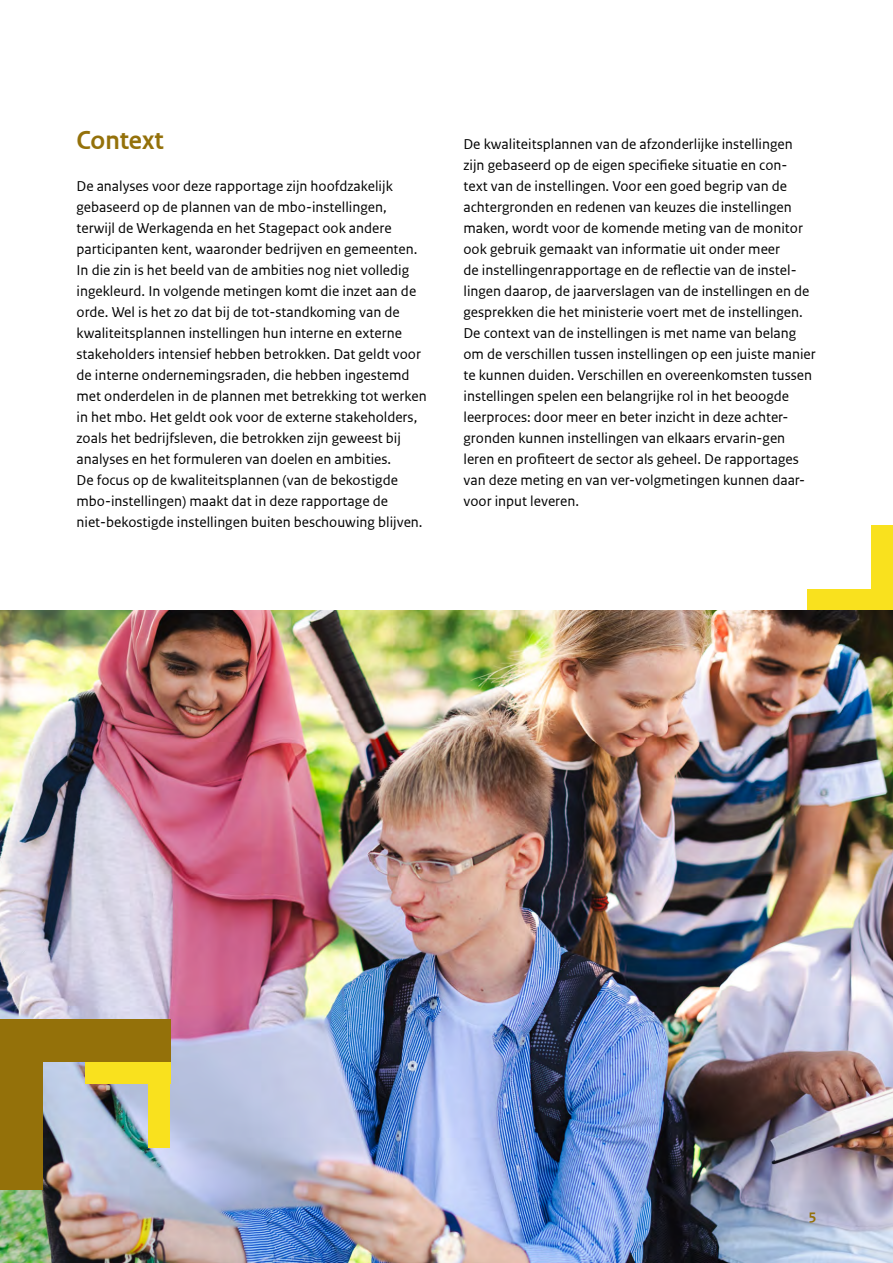
<style>
.page{position:relative;width:893px;height:1263px;background:#fff}
.page>*{position:absolute;margin:0;border:0;box-sizing:border-box;transform-origin:0 0}
.H2__H2_in_samenvatting{font:700 27px "Rijksoverheid Sans Heading TT";color:#94710a}
.P__body{font:15px/21px "Rijksoverheid Sans Text TT";color:#000}
.P__body_zonder_afstand_voor{font:15px/21px "Rijksoverheid Sans Text TT";color:#000}
.t1{font:700 15px "Rijksoverheid Sans Text TT";color:#94710a}
</style>
<div class="page">
<div style="left:871px;top:525px;width:22px;height:106px;background:#f9e11e"></div>
<div style="left:807px;top:589px;width:86px;height:42px;background:#f9e11e"></div>
<img style="left:0;top:611px;width:893px;height:652px">
<div style="left:0;top:1019px;width:170px;height:43px;background:#94710a"></div>
<div style="left:0;top:1019px;width:43px;height:170px;background:#94710a"></div>
<div style="left:149px;top:1062px;width:21px;height:85px;background:#f9e11e"></div>
<div style="left:85px;top:1062px;width:85px;height:21px;background:#f9e11e"></div>
<h2 class="H2__H2_in_samenvatting" style="left:77px;top:125px;width:89px">Context</h2>
<p class="P__body_zonder_afstand_voor" style="left:77px;top:176px;width:352px">De analyses voor deze rapportage zijn hoofdzakelijk gebaseerd op de plannen van de mbo-instellingen, terwijl de Werkagenda en het Stagepact ook andere participanten kent, waaronder bedrijven en gemeenten.<br>In die zin is het beeld van de ambities nog niet volledig ingekleurd. In volgende metingen komt die inzet aan de orde. Wel is het zo dat bij de tot-standkoming van de kwaliteitsplannen instellingen hun interne en externe stakeholders intensief hebben betrokken. Dat geldt voor de interne ondernemingsraden, die hebben ingestemd met onderdelen in de plannen met betrekking tot werken in het mbo. Het geldt ook voor de externe stakeholders, zoals het bedrijfsleven, die betrokken zijn geweest bij analyses en het formuleren van doelen en ambities.</p>
<p class="P__body_zonder_afstand_voor" style="left:77px;top:470px;width:348px">De focus op de kwaliteitsplannen (van de bekostigde mbo-instellingen) maakt dat in deze rapportage de niet-bekostigde instellingen buiten beschouwing blijven.</p>
<p class="P__body" style="left:463px;top:134px;width:354px">De kwaliteitsplannen van de afzonderlijke instellingen zijn gebaseerd op de eigen specifieke situatie en con-<br>text van de instellingen. Voor een goed begrip van de achtergronden en redenen van keuzes die instellingen maken, wordt voor de komende meting van de monitor ook gebruik gemaakt van informatie uit onder meer<br>de instellingenrapportage en de reflectie van de instel&shy;lingen daarop, de jaarverslagen van de instellingen en de gesprekken die het ministerie voert met de instellingen.<br>De context van de instellingen is met name van belang om de verschillen tussen instellingen op een juiste manier te kunnen duiden. Verschillen en overeenkomsten tussen instellingen spelen een belangrijke rol in het beoogde leerproces: door meer en beter inzicht in deze achter&shy;gronden kunnen instellingen van elkaars ervarin-gen leren en profiteert de sector als geheel. De rapportages van deze meting en van ver-volgmetingen kunnen daar&shy;voor input leveren.</p>
<p class="t1" style="left:809px;top:1206px;width:9px">5</p>
</div>
